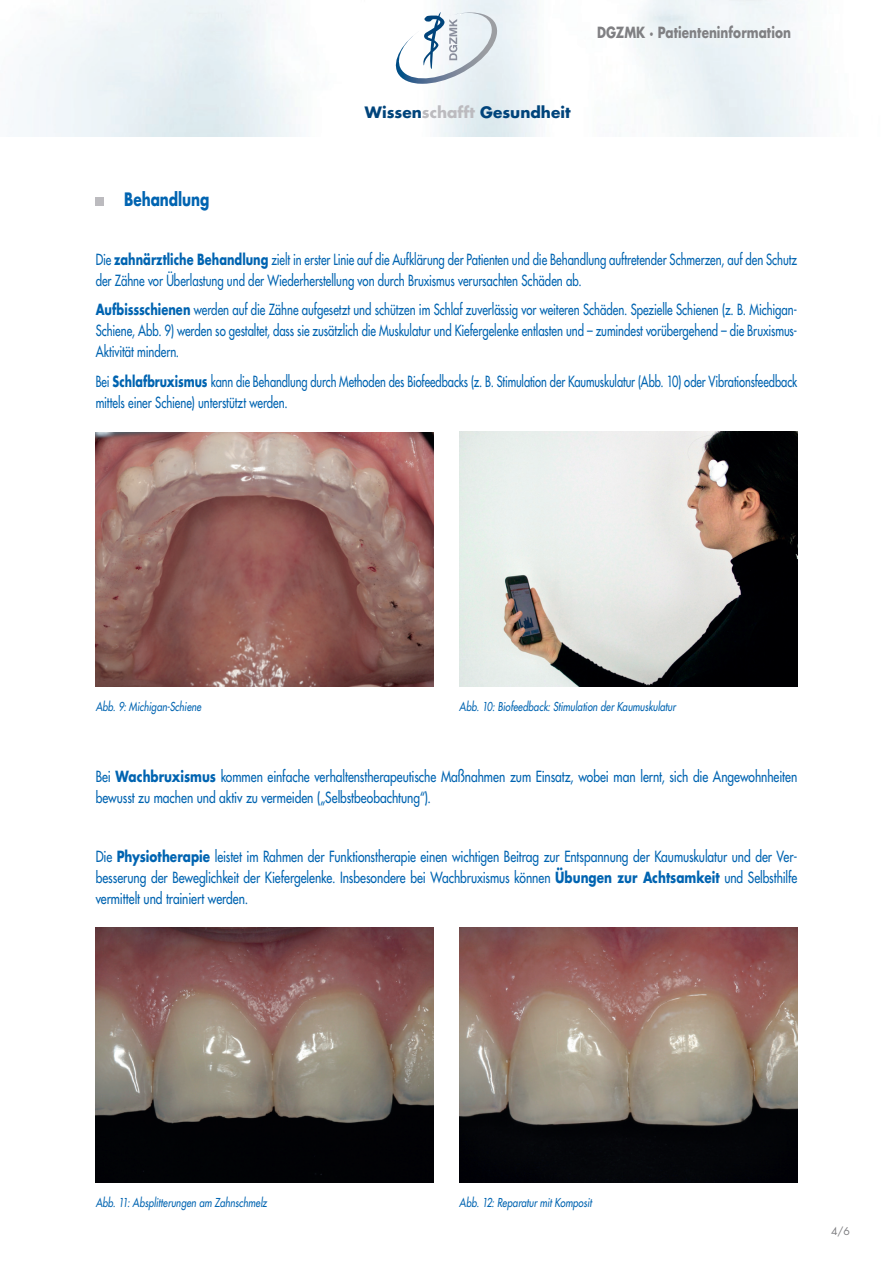
<style>
.page{position:relative;width:893px;height:1263px;background:#fff}
.page>*{position:absolute;margin:0;border:0;box-sizing:border-box;transform-origin:0 0}
.t1{font:700 18px "Futura";letter-spacing:-.005em;color:#0164b1;scale:.76 1}
.t2{font:700 15.3px "Futura";color:#00447b}
.t3{font:15px/21px "Futura";letter-spacing:-.005em;color:#0164b1;scale:.76 1}
.t4{font:15px/21px "Futura";letter-spacing:-.005em;color:#0164b1;scale:.8 1}
.t5{font:15px/21px "Futura";letter-spacing:-.005em;color:#0164b1;scale:.74 1}
.t6{font:700 15px "Futura";letter-spacing:.005em;color:#808083;scale:.8 1}
.t7{font:italic 12px "Futura";letter-spacing:.005em;color:#0164b1;scale:.8 1}
.t8{font:10.5px "Futura";color:#808083}
.s1{color:#bcbbbf}
.s2{font-weight:700}
</style>
<div class="page">
<svg style="left:395px;top:10px;width:108px;height:74px"></svg>
<div style="left:96px;top:197px;width:8px;height:9px;background:#bcbbbf"></div>
<img style="left:96px;top:433px;width:338px;height:254px">
<img style="left:459px;top:432px;width:338px;height:255px">
<img style="left:96px;top:927px;width:338px;height:255px">
<img style="left:459px;top:927px;width:338px;height:255px">
<p class="t1" style="left:124px;top:187px;width:114px">Behandlung</p>
<p class="t2" style="left:365px;top:102px;width:207px">Wissen<span class="s1">schafft</span> Gesundheit</p>
<p class="t6" style="left:597px;top:21px;width:244px">DGZMK · Patienteninformation</p>
<p class="t3" style="left:96px;top:249px;width:924px">Die <span class="s2">zahnärztliche Behandlung</span> zielt in erster Linie auf die Aufklärung der Patienten und die Behandlung auftretender Schmerzen, auf den Schutz der Zähne vor Überlastung und der Wiederherstellung von durch Bruxismus verursachten Schäden ab.</p>
<p class="t3" style="left:96px;top:299px;width:925px;text-align:justify"><span class="s2">Aufbissschienen</span> werden auf die Zähne aufgesetzt und schützen im Schlaf zuverlässig vor weiteren Schäden. Spezielle Schienen (z. B. Michigan-Schiene, Abb. 9) werden so gestaltet, dass sie zusätzlich die Muskulatur und Kiefergelenke entlasten und – zumindest vorübergehend – die Bruxismus-Aktivität mindern.</p>
<p class="t5" style="left:96px;top:371px;width:950px">Bei <span class="s2">Schlafbruxismus</span> kann die Behandlung durch Methoden des Biofeedbacks (z. B. Stimulation der Kaumuskulatur (Abb. 10) oder Vibrationsfeedback mittels einer Schiene) unterstützt werden.</p>
<p class="t7" style="left:96px;top:699px;width:133px">Abb. 9: Michigan-Schiene</p>
<p class="t7" style="left:459px;top:699px;width:272px">Abb. 10: Biofeedback: Stimulation der Kaumuskulatur</p>
<p class="t4" style="left:96px;top:766px;width:878px">Bei <span class="s2">Wachbruxismus</span> kommen einfache verhaltenstherapeutische Maßnahmen zum Einsatz, wobei man lernt, sich die Angewohnheiten bewusst zu machen und aktiv zu vermeiden („Selbstbeobachtung“).</p>
<p class="t4" style="left:96px;top:846px;width:878px;text-align:justify">Die <span class="s2">Physiotherapie</span> leistet im Rahmen der Funktionstherapie einen wichtigen Beitrag zur Entspannung der Kaumuskulatur und der Ver&shy;besserung der Beweglichkeit der Kiefergelenke. Insbesondere bei Wachbruxismus können <span class="s2">Übungen zur Achtsamkeit</span> und Selbsthilfe vermittelt und trainiert werden.</p>
<p class="t7" style="left:96px;top:1194px;width:216px">Abb. 11: Absplitterungen am Zahnschmelz</p>
<p class="t7" style="left:459px;top:1194px;width:167px">Abb. 12: Reparatur mit Komposit</p>
<p class="t8" style="left:831px;top:1224px;width:20px">4/6</p>
</div>
